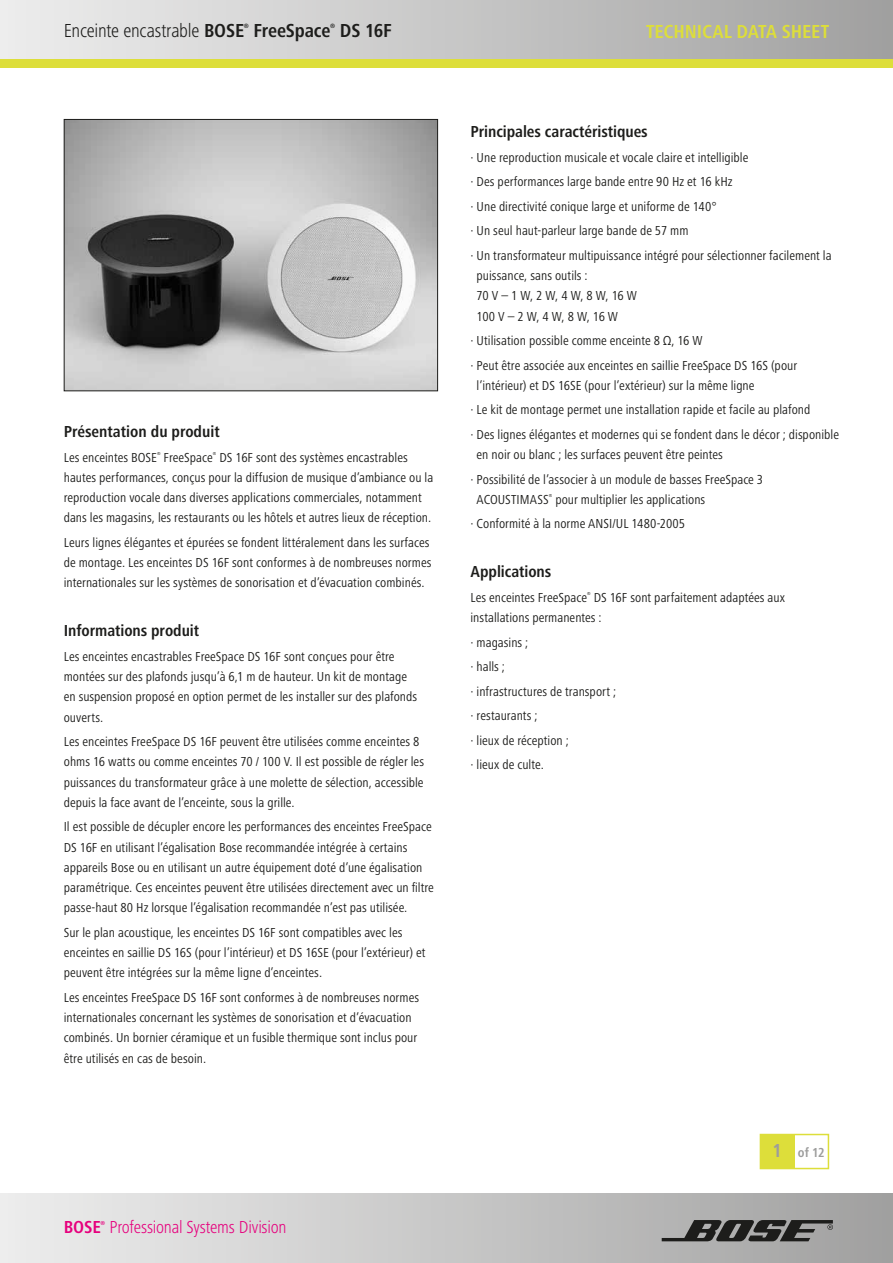
<style>
.page{position:relative;width:893px;height:1263px;background:#fff}
.page>*{position:absolute;margin:0;border:0;box-sizing:border-box;transform-origin:0 0}
.t1{font:300 condensed 19.5px "Frutiger Next LTW1 G";letter-spacing:-.015em;color:#1d1d1b}
.t2{font:700 condensed 19.5px "Frutiger Next LTW1 G";letter-spacing:-.005em;color:#ddde3a}
.t3{font:700 condensed 19.5px "Frutiger Next LTW1 G";letter-spacing:-.01em;color:#1d1d1b}
.t4{font:300 condensed 18px "Frutiger Next LTW1 G";letter-spacing:-.015em;color:#e6007d}
.t5{font:700 condensed 18px "Frutiger Next LTW1 G";color:#e6007d}
.t6{font:700 condensed 16.5px "Frutiger Next LTW1 G";letter-spacing:-.005em;color:#1d1d1b}
.t7{font:condensed 13.5px/20.2px "Frutiger Next LTW1 G";letter-spacing:.005em;color:#1d1d1b}
.t8{font:700 condensed 13.5px "Frutiger Next LTW1 G";color:#9d9d9c}
.t9{font:700 condensed 6.45px "Frutiger Next LTW1 G";color:#1d1d1b}
.t10{font:700 condensed 6px "Frutiger Next LTW1 G";color:#e6007d}
.t11{font:condensed 4.5px "Frutiger Next LTW1 G";color:#1d1d1b}
.s1{font-weight:700}
.s2{font-size:19.5px}
</style>
<div class="page">
<div style="left:0;top:1194px;width:893px;height:69px;background:linear-gradient(to right,#eee,#a1a1a0)"></div>
<div style="left:0;top:0;width:893px;height:60px;background:linear-gradient(to right,#eee,#a1a1a0)"></div>
<div style="left:0;top:60px;width:893px;height:8px;background:#ddde3a"></div>
<img style="left:66px;top:121px;width:370px;height:268px">
<div style="left:64px;top:119px;width:374px;height:272px;border:1px solid #1d1d1b"></div>
<svg style="left:662px;top:1220px;width:171px;height:21px;background:#595958"></svg>
<div style="left:760px;top:1134px;width:34px;height:34px;background:#ddde3a"></div>
<div style="left:760px;top:1134px;width:69px;height:35px;border:2px solid #ddde3a"></div>
<h1 class="t1" style="left:64px;top:20px;width:182px">Enceinte encastrable <span class="s1">BOSE</span></h1>
<p class="t9" style="left:244px;top:22px;width:7px">®</p>
<h1 class="t3" style="left:254px;top:20px;width:78px">FreeSpace</h1>
<p class="t9" style="left:330px;top:22px;width:7px">®</p>
<h1 class="t3" style="left:340px;top:20px;width:54px">DS 16F</h1>
<p class="t6" style="left:64px;top:422px;width:157px">Présentation du produit</p>
<p class="t7" style="left:64px;top:447px;width:95px">Les enceintes BOSE</p>
<p class="t11" style="left:157px;top:451px;width:5px">®</p>
<p class="t7" style="left:164px;top:447px;width:51px">FreeSpace</p>
<p class="t11" style="left:213px;top:451px;width:5px">®</p>
<p class="t7" style="left:64px;top:447px;width:371px;text-indent:156px">DS 16F sont des systèmes encastrables hautes performances, conçus pour la diffusion de musique d’ambiance ou la reproduction vocale dans diverses applications commerciales, notamment dans les magasins, les restaurants ou les hôtels et autres lieux de réception.</p>
<p class="t7" style="left:64px;top:532px;width:369px">Leurs lignes élégantes et épurées se fondent littéralement dans les surfaces de montage. Les enceintes DS 16F sont conformes à de nombreuses normes internationales sur les systèmes de sonorisation et d’évacuation combinés.</p>
<p class="t6" style="left:64px;top:621px;width:137px">Informations produit</p>
<p class="t7" style="left:64px;top:646px;width:355px">Les enceintes encastrables FreeSpace DS 16F sont conçues pour être montées sur des plafonds jusqu’à 6,1 m de hauteur. Un kit de montage en suspension proposé en option permet de les installer sur des plafonds ouverts.</p>
<p class="t7" style="left:64px;top:731px;width:362px">Les enceintes FreeSpace DS 16F peuvent être utilisées comme enceintes 8 ohms 16 watts ou comme enceintes 70 / 100 V. Il est possible de régler les puissances du transformateur grâce à une molette de sélection, accessible depuis la face avant de l’enceinte, sous la grille.</p>
<p class="t7" style="left:64px;top:817px;width:372px">Il est possible de décupler encore les performances des enceintes FreeSpace DS 16F en utilisant l’égalisation Bose recommandée intégrée à certains appareils Bose ou en utilisant un autre équipement doté d’une égalisation paramétrique. Ces enceintes peuvent être utilisées directement avec un filtre passe-haut 80 Hz lorsque l’égalisation recommandée n’est pas utilisée.</p>
<p class="t7" style="left:64px;top:922px;width:363px">Sur le plan acoustique, les enceintes DS 16F sont compatibles avec les enceintes en saillie DS 16S (pour l’intérieur) et DS 16SE (pour l’extérieur) et peuvent être intégrées sur la même ligne d’enceintes.</p>
<p class="t7" style="left:64px;top:987px;width:357px">Les enceintes FreeSpace DS 16F sont conformes à de nombreuses normes internationales concernant les systèmes de sonorisation et d’évacuation combinés. Un bornier céramique et un fusible thermique sont inclus pour être utilisés en cas de besoin.</p>
<h2 class="t5" style="left:64px;top:1217px;width:39px">BOSE</h2>
<p class="t10" style="left:101px;top:1219px;width:6px">®</p>
<h2 class="t4" style="left:110px;top:1217px;width:179px">Professional Systems Division</h2>
<h1 class="t2" style="left:646px;top:20px;width:185px">TECHNICAL DATA SHEET</h1>
<p class="t6" style="left:470px;top:122px;width:179px">Principales caractéristiques</p>
<p class="t7" style="left:470px;top:145px;width:363px;line-height:24.5px">· Une reproduction musicale et vocale claire et intelligible<br>· Des performances large bande entre 90 Hz et 16 kHz<br>· Une directivité conique large et uniforme de 140°<br>· Un seul haut-parleur large bande de 57 mm<br>· Un transformateur multipuissance intégré pour sélectionner facilement la</p>
<p class="t7" style="left:477px;top:265px;width:162px">puissance, sans outils :<br>70 V – 1 W, 2 W, 4 W, 8 W, 16 W<br>100 V – 2 W, 4 W, 8 W, 16 W</p>
<p class="t7" style="left:470px;top:328px;width:328px;line-height:24.5px">· Utilisation possible comme enceinte 8 Ω, 16 W<br>· Peut être associée aux enceintes en saillie FreeSpace DS 16S (pour</p>
<p class="t7" style="left:470px;top:373px;width:370px;line-height:24.5px;text-indent:6px">l’intérieur) et DS 16SE (pour l’extérieur) sur la même ligne<br>· Le kit de montage permet une installation rapide et facile au plafond<br>· Des lignes élégantes et modernes qui se fondent dans le décor ; disponible</p>
<p class="t7" style="left:470px;top:442px;width:294px;line-height:24.5px;text-indent:6px">en noir ou blanc ; les surfaces peuvent être peintes<br>· Possibilité de l’associer à un module de basses FreeSpace 3</p>
<p class="t7" style="left:477px;top:489px;width:74px">ACOUSTIMASS</p>
<p class="t11" style="left:549px;top:493px;width:5px">®</p>
<p class="t7" style="left:470px;top:487px;width:236px;line-height:24.5px;text-indent:85px">pour multiplier les applications · Conformité à la norme ANSI/UL 1480-2005</p>
<p class="t6" style="left:470px;top:562px;width:82px">Applications</p>
<p class="t7" style="left:470px;top:587px;width:118px">Les enceintes FreeSpace</p>
<p class="t11" style="left:587px;top:591px;width:5px">®</p>
<p class="t7" style="left:470px;top:587px;width:316px;text-indent:123px">DS 16F sont parfaitement adaptées aux installations permanentes :</p>
<p class="t7" style="left:470px;top:630px;width:147px;line-height:24.5px">· magasins ;<br>· halls ;<br>· infrastructures de transport ; · restaurants ;<br>· lieux de réception ;<br>· lieux de culte.</p>
<p class="t8" style="left:773px;top:1145px;width:53px"><span class="s2">1</span> of 12</p>
</div>
